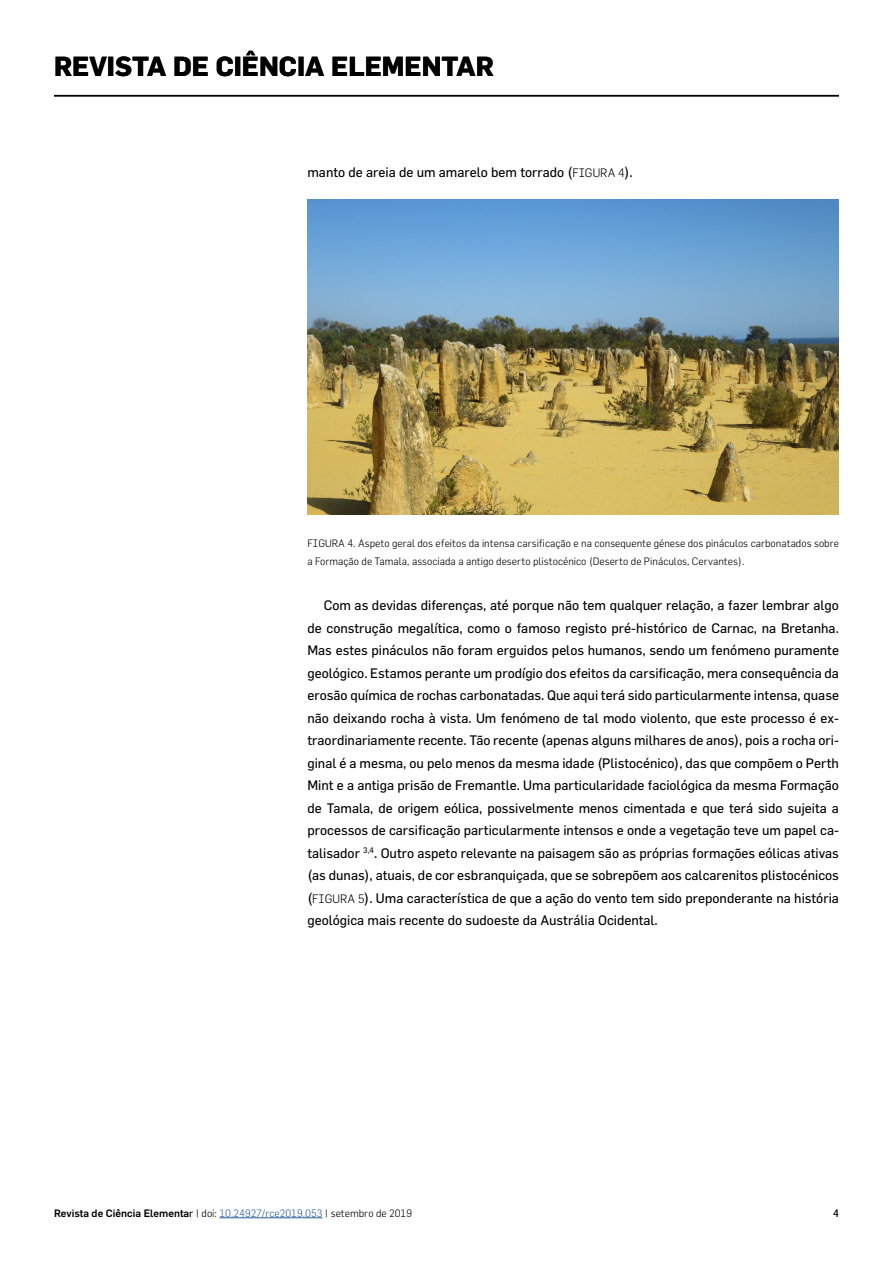
<style>
.page{position:relative;width:893px;height:1263px;background:#fff}
.page>*{position:absolute;margin:0;border:0;box-sizing:border-box;transform-origin:0 0}
.t1{font:700 27px "Flama";color:#000}
.t2{font:13.5px/22.5px "Flama";color:#000;text-align:justify}
.t3{font:300 10.5px/18px "Flama";color:#000}
.t4{font:500 10.5px "Flama";color:#000}
.s1{font-weight:300;font-size:12px}
.s2{font-weight:400}
.s3{font-weight:300}
.s4{font-weight:300;color:#275b9b}
</style>
<div class="page">
<hr style="left:54px;top:95px;width:785px;height:1px;background:#000">
<hr style="left:219px;top:1217px;width:103px;height:1px;background:#275b9b">
<img style="left:307px;top:199px;width:532px;height:316px">
<h1 class="t1" style="left:54px;top:50px;width:441px">REVISTA DE CIÊNCIA ELEMENTAR</h1>
<p class="t2" style="left:307px;top:160px;width:327px">manto de areia de um amarelo bem torrado (<span class="s1">FIGURA 4</span>).</p>
<p class="t3" style="left:307px;top:534px;width:533px">FIGURA 4. Aspeto geral dos efeitos da intensa carsificação e na consequente génese dos pináculos carbonatados sobre a Formação de Tamala, associada a antigo deserto plistocénico (Deserto de Pináculos, Cervantes).</p>
<p class="t2" style="left:307px;top:594px;width:533px;text-indent:16px">Com as devidas diferenças, até porque não tem qualquer relação, a fazer lembrar algo de construção megalítica, como o famoso registo pré-histórico de Carnac, na Bretanha.<br>Mas estes pináculos não foram erguidos pelos humanos, sendo um fenómeno puramente geológico. Estamos perante um prodígio dos efeitos da carsificação, mera consequência da erosão química de rochas carbonatadas. Que aqui terá sido particularmente intensa, quase não deixando rocha à vista. Um fenómeno de tal modo violento, que este processo é ex&shy;traordinariamente recente. Tão recente (apenas alguns milhares de anos), pois a rocha ori&shy;ginal é a mesma, ou pelo menos da mesma idade (Plistocénico), das que compõem o Perth Mint e a antiga prisão de Fremantle. Uma particularidade faciológica da mesma Formação de Tamala, de origem eólica, possivelmente menos cimentada e que terá sido sujeita a processos de carsificação particularmente intensos e onde a vegetação teve um papel ca&shy;talisador <sup>3,4</sup>. Outro aspeto relevante na paisagem são as próprias formações eólicas ativas (as dunas), atuais, de cor esbranquiçada, que se sobrepõem aos calcarenitos plistocénicos (<span class="s1">FIGURA 5</span>). Uma característica de que a ação do vento tem sido preponderante na história geológica mais recente do sudoeste da Austrália Ocidental.</p>
<p class="t4" style="left:54px;top:1206px;width:360px">Revista de Ciência Elementa<span class="s2">r</span> <span class="s3">| doi:</span> <span class="s4">10.24927/rce2019.053</span> <span class="s3">| setembro de 2019</span></p>
<p class="t3" style="left:833px;top:1204px;width:7px">4</p>
</div>
